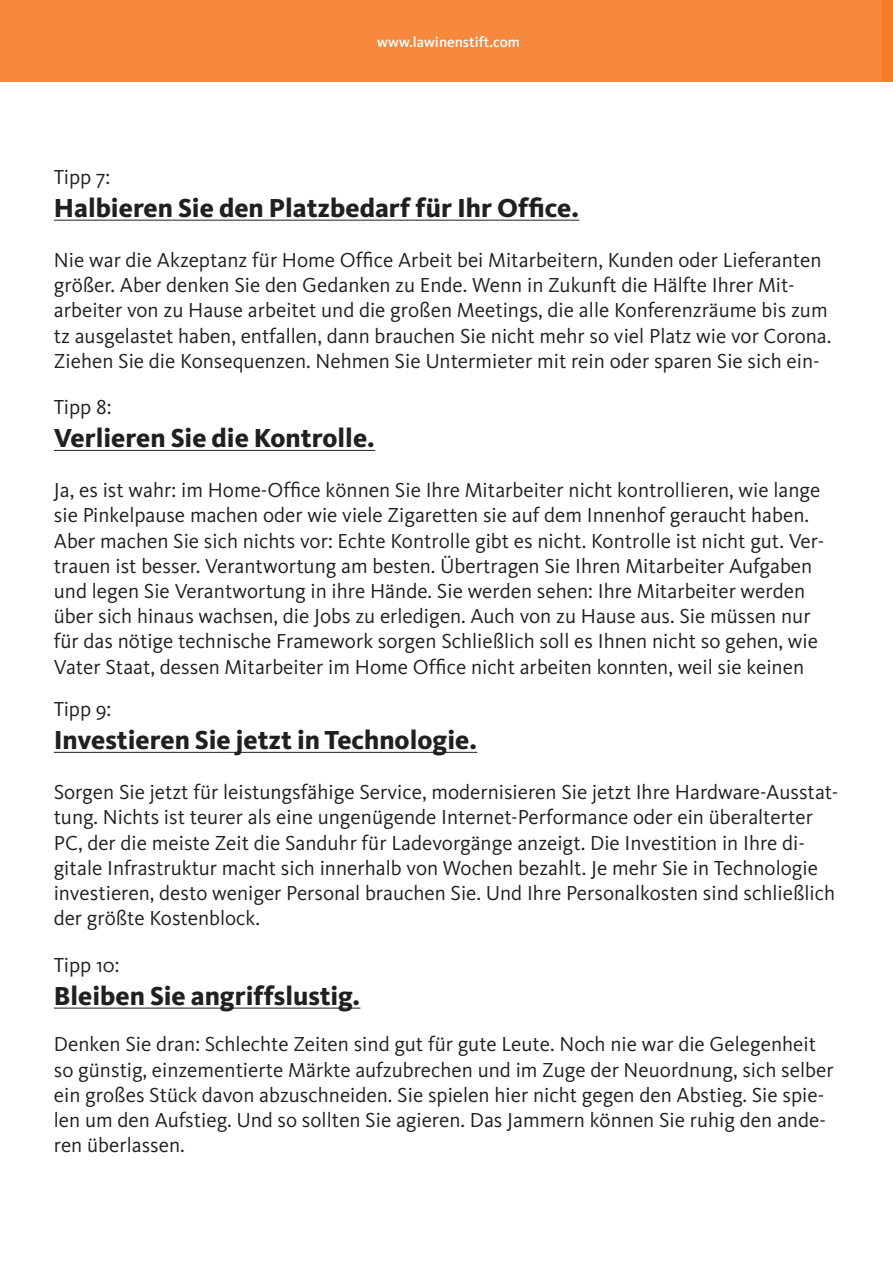
<style>
.page{position:relative;width:893px;height:1263px;background:#fff}
.page>*{position:absolute;margin:0;border:0;box-sizing:border-box;transform-origin:0 0}
.t1{font:800 27px "Kievit";color:#231f20}
.t2{font:21px/25.2px "Kievit";color:#231f20}
.T2{font:500 15px "Kievit";color:#fff}
</style>
<div class="page">
<div style="left:0;top:0;width:893px;height:81px;background:#f5883d"></div>
<div style="left:883px;top:0;width:10px;height:81px;background:#f47b28"></div>
<hr style="left:54px;top:752px;width:423px;height:1px;background:#231f20">
<hr style="left:54px;top:1008px;width:306px;height:1px;background:#231f20">
<hr style="left:54px;top:450px;width:321px;height:1px;background:#231f20">
<hr style="left:54px;top:220px;width:525px;height:1px;background:#231f20">
<p class="T2" style="left:377px;top:33px;width:144px">www.lawinenstift.com</p>
<p class="t2" style="left:54px;top:165px;width:58px">Tipp 7:</p>
<p class="t1" style="left:54px;top:191px;width:527px">Halbieren Sie den Platzbedarf für Ihr Office.</p>
<p class="t2" style="left:54px;top:248px;width:779px">Nie war die Akzeptanz für Home Office Arbeit bei Mitarbeitern, Kunden oder Lieferanten größer. Aber denken Sie den Gedanken zu Ende. Wenn in Zukunft die Hälfte Ihrer Mit&shy;arbeiter von zu Hause arbeitet und die großen Meetings, die alle Konferenzräume bis zum tz ausgelastet haben, entfallen, dann brauchen Sie nicht mehr so viel Platz wie vor Corona.<br>Ziehen Sie die Konsequenzen. Nehmen Sie Untermieter mit rein oder sparen Sie sich ein-</p>
<p class="t2" style="left:54px;top:395px;width:59px">Tipp 8:</p>
<p class="t1" style="left:54px;top:422px;width:323px">Verlieren Sie die Kontrolle.</p>
<p class="t2" style="left:54px;top:478px;width:772px">Ja, es ist wahr: im Home-Office können Sie Ihre Mitarbeiter nicht kontrollieren, wie lange sie Pinkelpause machen oder wie viele Zigaretten sie auf dem Innenhof geraucht haben.<br>Aber machen Sie sich nichts vor: Echte Kontrolle gibt es nicht. Kontrolle ist nicht gut. Ver&shy;trauen ist besser. Verantwortung am besten. Übertragen Sie Ihren Mitarbeiter Aufgaben und legen Sie Verantwortung in ihre Hände. Sie werden sehen: Ihre Mitarbeiter werden über sich hinaus wachsen, die Jobs zu erledigen. Auch von zu Hause aus. Sie müssen nur für das nötige technische Framework sorgen Schließlich soll es Ihnen nicht so gehen, wie Vater Staat, dessen Mitarbeiter im Home Office nicht arbeiten konnten, weil sie keinen</p>
<p class="t2" style="left:54px;top:697px;width:59px">Tipp 9:</p>
<p class="t1" style="left:54px;top:724px;width:425px">Investieren Sie jetzt in Technologie.</p>
<p class="t2" style="left:54px;top:780px;width:786px">Sorgen Sie jetzt für leistungsfähige Service, modernisieren Sie jetzt Ihre Hardware-Ausstat&shy;tung. Nichts ist teurer als eine ungenügende Internet-Performance oder ein überalterter PC, der die meiste Zeit die Sanduhr für Ladevorgänge anzeigt. Die Investition in Ihre di&shy;gitale Infrastruktur macht sich innerhalb von Wochen bezahlt. Je mehr Sie in Technologie investieren, desto weniger Personal brauchen Sie. Und Ihre Personalkosten sind schließlich der größte Kostenblock.</p>
<p class="t2" style="left:54px;top:953px;width:67px">Tipp 10:</p>
<p class="t1" style="left:54px;top:979px;width:308px">Bleiben Sie angriffslustig.</p>
<p class="t2" style="left:54px;top:1032px;width:781px">Denken Sie dran: Schlechte Zeiten sind gut für gute Leute. Noch nie war die Gelegenheit so günstig, einzementierte Märkte aufzubrechen und im Zuge der Neuordnung, sich selber ein großes Stück davon abzuschneiden. Sie spielen hier nicht gegen den Abstieg. Sie spie&shy;len um den Aufstieg. Und so sollten Sie agieren. Das Jammern können Sie ruhig den ande&shy;ren überlassen.</p>
</div>
